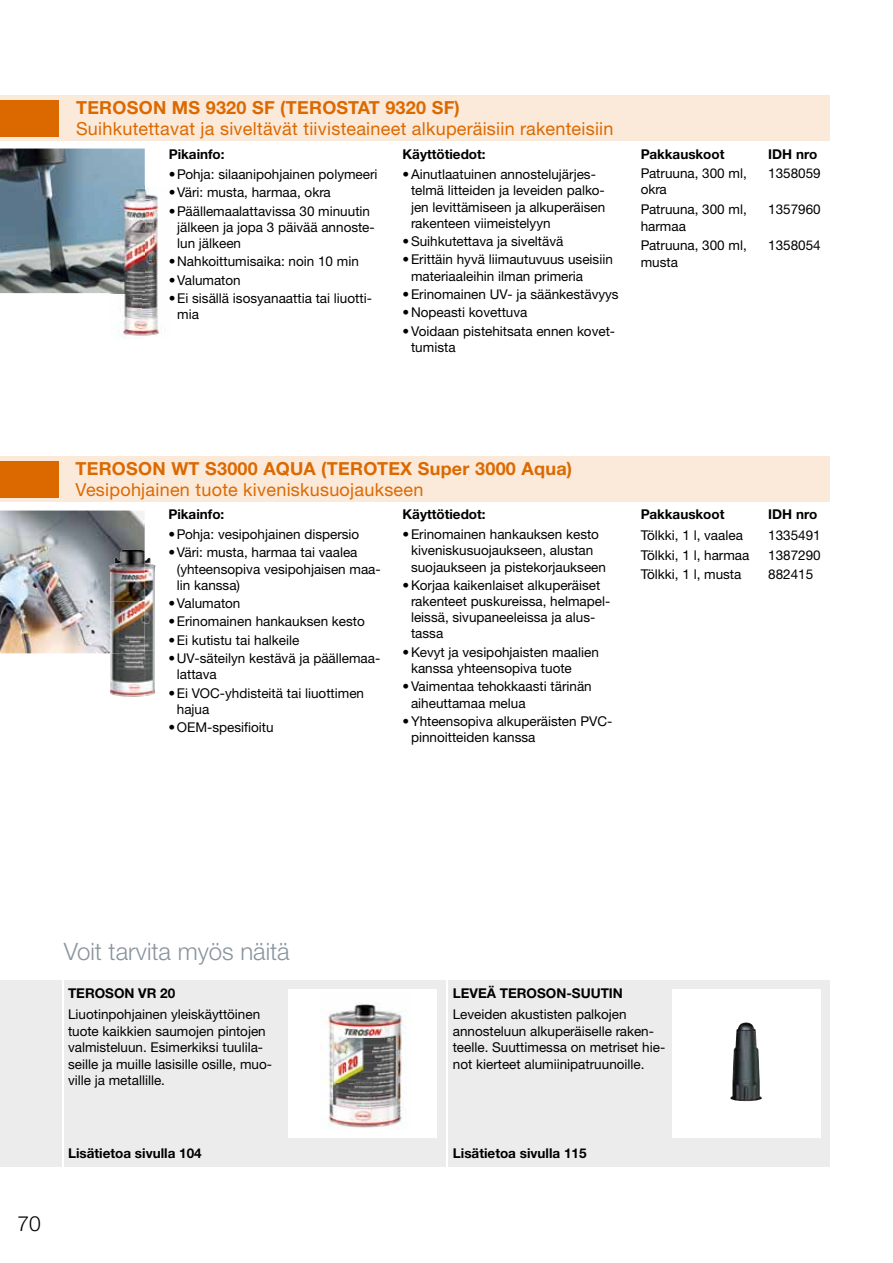
<style>
.page{position:relative;width:893px;height:1263px;background:#fff}
.page>*{position:absolute;margin:0;border:0;box-sizing:border-box;transform-origin:0 0}
.t1{font:300 24px "Helvetica Neue LTW1 G";color:#89959c}
.t2{font:300 21px "Helvetica Neue LTW1 G";color:#000}
.t3{font:18px "Helvetica Neue LTW1 G";letter-spacing:.015em;color:#dc6900}
.t4{font:700 18px "Helvetica Neue LTW1 G";letter-spacing:.015em;color:#dc6900}
.t5{font:13.5px/16.2px "Helvetica Neue LTW1 G";color:#000}
.t6{font:700 13.5px "Helvetica Neue LTW1 G";color:#000}
</style>
<div class="page">
<div style="left:0;top:457px;width:829px;height:45px;background:#fbe9da"></div>
<div style="left:0;top:461px;width:59px;height:36px;background:#dc6900"></div>
<img style="left:0;top:510px;width:145px;height:143px">
<div style="left:0;top:96px;width:829px;height:45px;background:#fbe9da"></div>
<div style="left:0;top:100px;width:59px;height:36px;background:#dc6900"></div>
<img style="left:0;top:149px;width:145px;height:144px">
<div style="left:448px;top:980px;width:382px;height:187px;background:#ececed"></div>
<div style="left:64px;top:980px;width:381px;height:187px;background:#ececed"></div>
<div style="left:0;top:980px;width:62px;height:187px;background:#ececed"></div>
<img style="left:145px;top:558px;width:10px;height:92px">
<img style="left:110px;top:650px;width:45px;height:47px">
<img style="left:109px;top:550px;width:36px;height:103px">
<div style="left:672px;top:989px;width:149px;height:148px;background:#fff"></div>
<div style="left:288px;top:989px;width:149px;height:148px;background:#fff"></div>
<img style="left:324px;top:1003px;width:83px;height:125px">
<img style="left:730px;top:1022px;width:32px;height:79px">
<img style="left:141px;top:188px;width:18px;height:148px">
<img style="left:111px;top:293px;width:30px;height:45px">
<img style="left:111px;top:187px;width:34px;height:106px">
<h3 class="t4" style="left:76px;top:96px;width:385px">TEROSON MS 9320 SF (TEROSTAT 9320 SF)</h3>
<h3 class="t3" style="left:76px;top:117px;width:539px">Suihkutettavat ja siveltävät tiivisteaineet alkuperäisiin rakenteisiin</h3>
<p class="t6" style="left:169px;top:146px;width:57px">Pikainfo:</p>
<p class="t5" style="left:169px;top:166px;width:210px">• Pohja: silaanipohjainen polymeeri</p>
<p class="t5" style="left:169px;top:184px;width:164px">• Väri: musta, harmaa, okra</p>
<p class="t5" style="left:177px;top:203px;width:199px;text-indent:-9px">• Päällemaalattavissa 30 minuutin jälkeen ja jopa 3 päivää annoste&shy;lun jälkeen</p>
<p class="t5" style="left:169px;top:253px;width:192px">• Nahkoittumisaika: noin 10 min</p>
<p class="t5" style="left:169px;top:272px;width:73px">• Valumaton</p>
<p class="t5" style="left:177px;top:290px;width:196px;text-indent:-9px">• Ei sisällä isosyanaattia tai liuotti&shy;mia</p>
<p class="t6" style="left:403px;top:146px;width:85px">Käyttötiedot:</p>
<p class="t5" style="left:411px;top:166px;width:196px;text-indent:-9px">• Ainutlaatuinen annostelujärjes&shy;telmä litteiden ja leveiden palko&shy;jen levittämiseen ja alkuperäisen rakenteen viimeistelyyn</p>
<p class="t5" style="left:403px;top:233px;width:162px">• Suihkutettava ja siveltävä</p>
<p class="t5" style="left:411px;top:251px;width:203px;text-indent:-9px">• Erittäin hyvä liimautuvuus useisiin materiaaleihin ilman primeria</p>
<p class="t5" style="left:403px;top:286px;width:218px">• Erinomainen UV- ja säänkestävyys</p>
<p class="t5" style="left:403px;top:304px;width:126px">• Nopeasti kovettuva</p>
<p class="t5" style="left:411px;top:323px;width:206px;text-indent:-9px">• Voidaan pistehitsata ennen kovet&shy;tumista</p>
<p class="t6" style="left:641px;top:146px;width:85px">Pakkauskoot</p>
<p class="t6" style="left:768px;top:146px;width:51px">IDH nro</p>
<p class="t5" style="left:641px;top:165px;width:108px">Patruuna, 300 ml, okra</p>
<p class="t5" style="left:768px;top:165px;width:54px">1358059</p>
<p class="t5" style="left:641px;top:201px;width:108px">Patruuna, 300 ml, harmaa</p>
<p class="t5" style="left:768px;top:201px;width:54px">1357960</p>
<p class="t5" style="left:641px;top:237px;width:108px">Patruuna, 300 ml, musta</p>
<p class="t5" style="left:768px;top:237px;width:54px">1358054</p>
<h3 class="t4" style="left:75px;top:458px;width:498px">TEROSON WT S3000 AQUA (TEROTEX Super 3000 Aqua)</h3>
<h3 class="t3" style="left:75px;top:479px;width:349px">Vesipohjainen tuote kiveniskusuojaukseen</h3>
<p class="t6" style="left:168px;top:505px;width:57px">Pikainfo:</p>
<p class="t5" style="left:168px;top:526px;width:192px">• Pohja: vesipohjainen dispersio</p>
<p class="t5" style="left:177px;top:544px;width:205px;text-indent:-9px">• Väri: musta, harmaa tai vaalea (yhteensopiva vesipohjaisen maa&shy;lin kanssa)</p>
<p class="t5" style="left:168px;top:595px;width:73px">• Valumaton</p>
<p class="t5" style="left:168px;top:613px;width:198px">• Erinomainen hankauksen kesto</p>
<p class="t5" style="left:168px;top:632px;width:132px">• Ei kutistu tai halkeile</p>
<p class="t5" style="left:177px;top:650px;width:205px;text-indent:-9px">• UV-säteilyn kestävä ja päällemaa&shy;lattava</p>
<p class="t5" style="left:177px;top:685px;width:189px;text-indent:-9px">• Ei VOC-yhdisteitä tai liuottimen hajua</p>
<p class="t5" style="left:168px;top:719px;width:107px">• OEM-spesifioitu</p>
<p class="t6" style="left:403px;top:505px;width:85px">Käyttötiedot:</p>
<p class="t5" style="left:411px;top:526px;width:196px;text-indent:-9px">• Erinomainen hankauksen kesto kiveniskusuojaukseen, alustan suojaukseen ja pistekorjaukseen</p>
<p class="t5" style="left:411px;top:577px;width:201px;text-indent:-9px">• Korjaa kaikenlaiset alkuperäiset rakenteet puskureissa, helmapel&shy;leissä, sivupaneeleissa ja alus&shy;tassa</p>
<p class="t5" style="left:411px;top:644px;width:189px;text-indent:-9px">• Kevyt ja vesipohjaisten maalien kanssa yhteensopiva tuote</p>
<p class="t5" style="left:411px;top:678px;width:182px;text-indent:-9px">• Vaimentaa tehokkaasti tärinän aiheuttamaa melua</p>
<p class="t5" style="left:411px;top:713px;width:203px;text-indent:-9px">• Yhteensopiva alkuperäisten PVC&shy;pinnoitteiden kanssa</p>
<p class="t6" style="left:641px;top:505px;width:85px">Pakkauskoot</p>
<p class="t6" style="left:768px;top:505px;width:51px">IDH nro</p>
<p class="t5" style="left:641px;top:527px;width:104px">Tölkki, 1 l, vaalea</p>
<p class="t5" style="left:768px;top:527px;width:54px">1335491</p>
<p class="t5" style="left:641px;top:546px;width:110px">Tölkki, 1 l, harmaa</p>
<p class="t5" style="left:768px;top:546px;width:54px">1387290</p>
<p class="t5" style="left:641px;top:566px;width:102px">Tölkki, 1 l, musta</p>
<p class="t5" style="left:768px;top:566px;width:47px">882415</p>
<h1 class="t1" style="left:64px;top:936px;width:227px">Voit tarvita myös näitä</h1>
<p class="t6" style="left:68px;top:985px;width:109px">TEROSON VR 20</p>
<p class="t5" style="left:68px;top:1006px;width:206px">Liuotinpohjainen yleiskäyttöinen tuote kaikkien saumojen pintojen valmisteluun. Esimerkiksi tuulila&shy;seille ja muille lasisille osille, muo&shy;ville ja metallille.</p>
<p class="t6" style="left:453px;top:985px;width:172px">LEVEÄ TEROSON-SUUTIN</p>
<p class="t5" style="left:453px;top:1006px;width:214px">Leveiden akustisten palkojen annosteluun alkuperäiselle raken&shy;teelle. Suuttimessa on metriset hie&shy;not kierteet alumiinipatruunoille.</p>
<h2 class="t2" style="left:18px;top:1210px;width:25px">70</h2>
<p class="t6" style="left:68px;top:1145px;width:135px">Lisätietoa sivulla 104</p>
<p class="t6" style="left:453px;top:1145px;width:135px">Lisätietoa sivulla 115</p>
</div>
